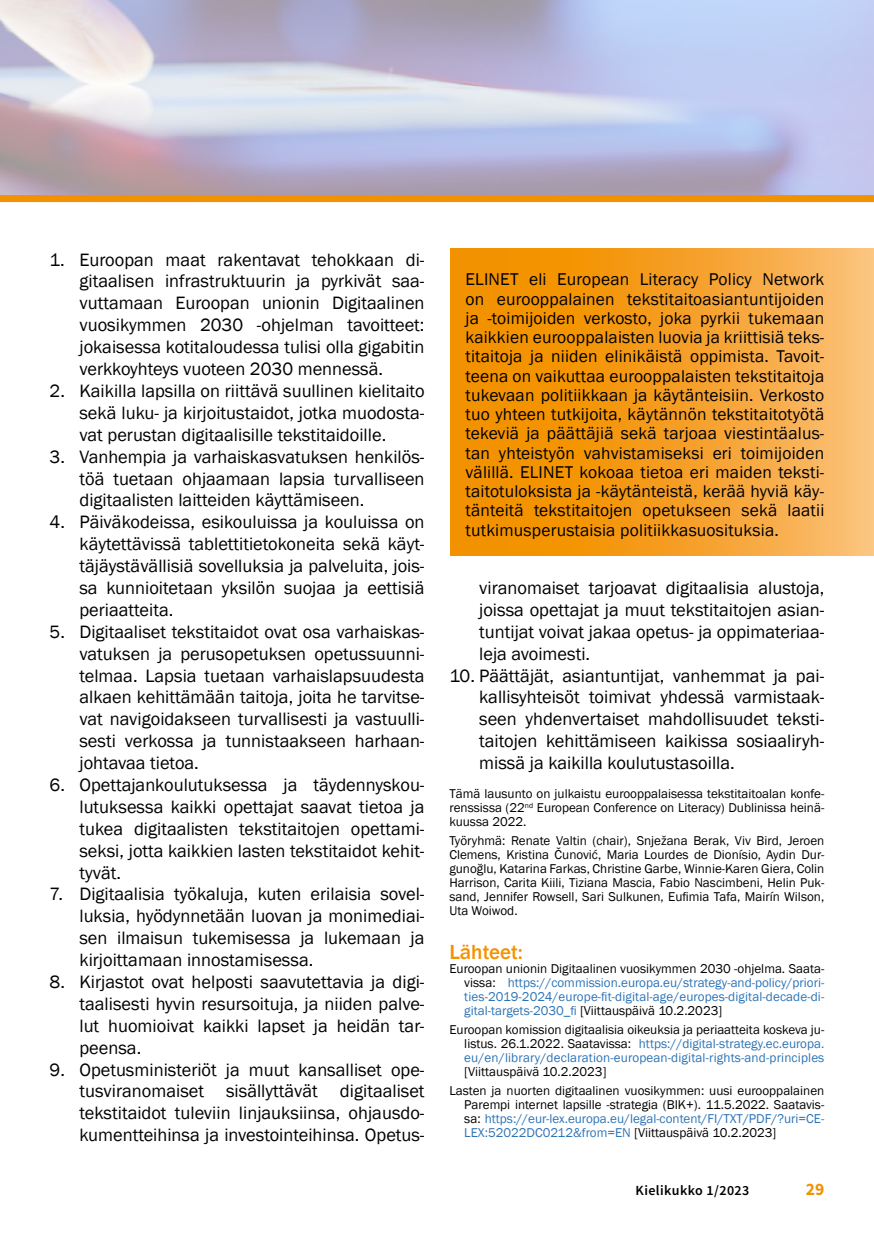
<style>
.page{position:relative;width:874px;height:1241px;background:#fff}
.page>*{position:absolute;margin:0;border:0;box-sizing:border-box;transform-origin:0 0}
.O2{font:500 21px "Franklin Gothic";color:#f39200}
.Leipis_SUOMI{font:18.38px/21.9px "Franklin Gothic";color:#000;text-align:justify}
.Boksileipis{font:17.5px/19.2px "Franklin Gothic";letter-spacing:.01em;color:#000;text-align:justify}
.t1{font:700 17.5px "Source Sans Pro";color:#f39200}
.t2{font:600 14px "Source Sans Pro";letter-spacing:.03em;color:#000}
.Lähteet_SUOMI{font:13.12px/14px "Franklin Gothic";color:#000;text-align:justify}
.Lähteet_SUOMI-2{font:13.12px/14px "Franklin Gothic";color:#2e74b5;text-align:justify}
.s1{color:#000}
.s2{color:#2e74b5}
</style>
<div class="page">
<div style="left:0;top:195px;width:873px;height:7px;background:#f39200"></div>
<svg style="left:450px;top:248px;width:423px;height:307px;background:#f5a129"></svg>
<p class="Leipis_SUOMI" style="left:79px;top:249px;width:346px;text-indent:-30px">1. Euroopan maat rakentavat tehokkaan di&shy;gitaalisen infrastruktuurin ja pyrkivät saa&shy;vuttamaan Euroopan unionin Digitaalinen vuosikymmen 2030 -ohjelman tavoitteet: jokaisessa kotitaloudessa tulisi olla gigabitin verkkoyhteys vuoteen 2030 mennessä.</p>
<p class="Leipis_SUOMI" style="left:79px;top:380px;width:346px;text-indent:-30px">2. Kaikilla lapsilla on riittävä suullinen kielitaito sekä luku- ja kirjoitustaidot, jotka muodosta&shy;vat perustan digitaalisille tekstitaidoille.</p>
<p class="Leipis_SUOMI" style="left:79px;top:446px;width:346px;text-indent:-30px">3. Vanhempia ja varhaiskasvatuksen henkilös&shy;töä tuetaan ohjaamaan lapsia turvalliseen digitaalisten laitteiden käyttämiseen.</p>
<p class="Leipis_SUOMI" style="left:79px;top:511px;width:346px;text-indent:-30px">4. Päiväkodeissa, esikouluissa ja kouluissa on käytettävissä tablettitietokoneita sekä käyt&shy;täjäystävällisiä sovelluksia ja palveluita, jois&shy;sa kunnioitetaan yksilön suojaa ja eettisiä periaatteita.</p>
<p class="Leipis_SUOMI" style="left:79px;top:621px;width:346px;text-indent:-30px">5. Digitaaliset tekstitaidot ovat osa varhaiskas&shy;vatuksen ja perusopetuksen opetussuunni&shy;telmaa. Lapsia tuetaan varhaislapsuudesta alkaen kehittämään taitoja, joita he tarvitse&shy;vat navigoidakseen turvallisesti ja vastuulli&shy;sesti verkossa ja tunnistaakseen harhaan&shy;johtavaa tietoa.</p>
<p class="Leipis_SUOMI" style="left:79px;top:774px;width:346px;text-indent:-30px">6. Opettajankoulutuksessa ja täydennyskou&shy;lutuksessa kaikki opettajat saavat tietoa ja tukea digitaalisten tekstitaitojen opettami&shy;seksi, jotta kaikkien lasten tekstitaidot kehit&shy;tyvät.</p>
<p class="Leipis_SUOMI" style="left:79px;top:883px;width:346px;text-indent:-30px">7. Digitaalisia työkaluja, kuten erilaisia sovel&shy;luksia, hyödynnetään luovan ja monimediai&shy;sen ilmaisun tukemisessa ja lukemaan ja kirjoittamaan innostamisessa.</p>
<p class="Leipis_SUOMI" style="left:79px;top:971px;width:346px;text-indent:-30px">8. Kirjastot ovat helposti saavutettavia ja digi&shy;taalisesti hyvin resursoituja, ja niiden palve&shy;lut huomioivat kaikki lapset ja heidän tar&shy;peensa.</p>
<p class="Leipis_SUOMI" style="left:79px;top:1058px;width:346px;text-indent:-30px">9. Opetusministeriöt ja muut kansalliset ope&shy;tusviranomaiset sisällyttävät digitaaliset tekstitaidot tuleviin linjauksiinsa, ohjausdo&shy;kumentteihinsa ja investointeihinsa. Opetus-</p>
<p class="Boksileipis" style="left:465px;top:270px;width:360px">ELINET eli European Literacy Policy Network on eurooppalainen tekstitaitoasiantuntijoiden ja -toimijoiden verkosto, joka pyrkii tukemaan kaikkien eurooppalaisten luovia ja kriittisiä teks&shy;titaitoja ja niiden elinikäistä oppimista. Tavoit&shy;teena on vaikuttaa eurooppalaisten tekstitaitoja tukevaan politiikkaan ja käytänteisiin. Verkosto tuo yhteen tutkijoita, käytännön tekstitaitotyötä tekeviä ja päättäjiä sekä tarjoaa viestintäalus&shy;tan yhteistyön vahvistamiseksi eri toimijoiden välillä. ELINET kokoaa tietoa eri maiden teksti&shy;taitotuloksista ja -käytänteistä, kerää hyviä käy&shy;tänteitä tekstitaitojen opetukseen sekä laatii tutkimusperustaisia politiikkasuosituksia.</p>
<p class="Leipis_SUOMI" style="left:479px;top:577px;width:346px">viranomaiset tarjoavat digitaalisia alustoja, joissa opettajat ja muut tekstitaitojen asian&shy;tuntijat voivat jakaa opetus- ja oppimateriaa&shy;leja avoimesti.</p>
<p class="Leipis_SUOMI" style="left:479px;top:664px;width:346px;text-indent:-30px">10. Päättäjät, asiantuntijat, vanhemmat ja pai&shy;kallisyhteisöt toimivat yhdessä varmistaak&shy;seen yhdenvertaiset mahdollisuudet teksti&shy;taitojen kehittämiseen kaikissa sosiaaliryh&shy;missä ja kaikilla koulutustasoilla.</p>
<p class="Lähteet_SUOMI" style="left:449px;top:786px;width:376px">Tämä lausunto on julkaistu eurooppalaisessa tekstitaitoalan konfe&shy;renssissa (22<sup>nd</sup> European Conference on Literacy) Dublinissa heinä&shy;kuussa 2022.</p>
<p class="Lähteet_SUOMI" style="left:449px;top:833px;width:376px">Työryhmä: Renate Valtin (chair), Snježana Berak, Viv Bird, Jeroen Clemens, Kristina Čunović, Maria Lourdes de Dionísio, Aydin Dur&shy;gunoğlu, Katarina Farkas, Christine Garbe, Winnie-Karen Giera, Colin Harrison, Carita Kiili, Tiziana Mascia, Fabio Nascimbeni, Helin Puk&shy;sand, Jennifer Rowsell, Sari Sulkunen, Eufimia Tafa, Mairín Wilson, Uta Woiwod.</p>
<p class="O2" style="left:449px;top:939px;width:75px">Lähteet:</p>
<p class="Lähteet_SUOMI-2" style="left:464px;top:962px;width:361px;text-indent:-15px"><span class="s1">Euroopan unionin Digitaalinen vuosikymmen 2030 -ohjelma. Saata&shy;vissa:</span> https://commission.europa.eu/strategy-and-policy/priori&shy;ties-2019-2024/europe-fit-digital-age/europes-digital-decade-di&shy;gital-targets-2030_fi <span class="s1">[Viittauspäivä 10.2.2023]</span></p>
<p class="Lähteet_SUOMI" style="left:464px;top:1023px;width:361px;text-indent:-15px">Euroopan komission digitaalisia oikeuksia ja periaatteita koskeva ju&shy;listus. 26.1.2022. Saatavissa: <span class="s2">https://digital-strategy.ec.europa. eu/en/library/declaration-european-digital-rights-and-principles </span>[Viittauspäivä 10.2.2023]</p>
<p class="Lähteet_SUOMI" style="left:464px;top:1084px;width:361px;text-indent:-15px">Lasten ja nuorten digitaalinen vuosikymmen: uusi eurooppalainen Parempi internet lapsille -strategia (BIK+). 11.5.2022. Saatavis&shy;sa: <span class="s2">https://eur-lex.europa.eu/legal-content/FI/TXT/PDF/?uri=CE-LEX:52022DC0212&amp;from=EN</span> [Viittauspäivä 10.2.2023]</p>
<p class="t2" style="left:635px;top:1180px;width:115px">Kielikukko 1/2023</p>
<p class="t1" style="left:805px;top:1177px;width:20px">29</p>
</div>
